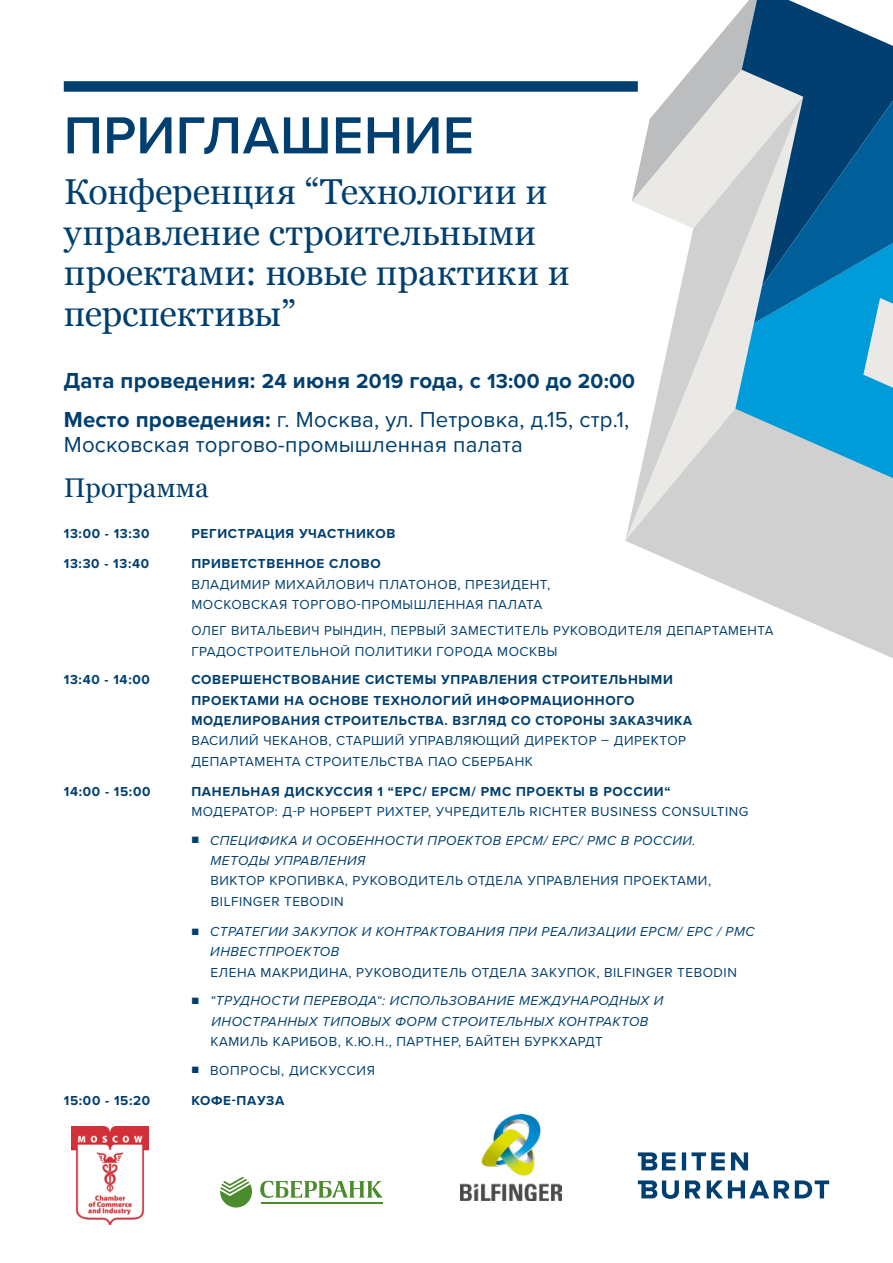
<style>
.page{position:relative;width:893px;height:1263px;background:#fff}
.page>*{position:absolute;margin:0;border:0;box-sizing:border-box;transform-origin:0 0}
.t1{font:600 54px "Proxima Nova";letter-spacing:.01em;color:#003f6f}
.t2{font:36px/40.5px "Georgia";color:#003f6f}
.t3{font:27px "Georgia";color:#003f6f}
.t4{font:700 22.5px/38.2px "Proxima Nova";letter-spacing:.01em;color:#003f6f}
.t5{font:22.5px "Proxima Nova";letter-spacing:.01em;color:#003f6f}
.t6{font:13.5px/20.2px "Proxima Nova";letter-spacing:.04em;color:#003f6f}
.t7{font:700 13.5px/20.2px "Proxima Nova";letter-spacing:.05em;color:#003f6f}
.t8{font:italic 13.5px/20.2px "Proxima Nova";letter-spacing:.04em;color:#003f6f}
.s1{font-size:21px}
.s2{font-weight:400}
.s3{font-family:"Segoe UI";font-weight:600;font-style:normal;font-size:9px}
.s4{font-family:"Segoe UI";font-weight:600;font-size:9px}
</style>
<div class="page">
<svg style="left:638px;top:1152px;width:110px;height:18px"></svg>
<svg style="left:638px;top:1180px;width:191px;height:19px"></svg>
<svg style="left:870px;top:648px;width:23px;height:10px"></svg>
<svg style="left:626px;top:541px;width:267px;height:107px;fill:#cfd0cf"></svg>
<svg style="left:625px;top:478px;width:110px;height:62px;background:#d5d6d4"></svg>
<div style="left:735px;top:478px;width:158px;height:67px;background:#cfd0cf"></div>
<svg style="left:632px;top:0;width:261px;height:478px"></svg>
<img style="left:461px;top:1114px;width:101px;height:87px">
<img style="left:71px;top:1127px;width:78px;height:97px">
<svg style="left:260px;top:1181px;width:123px;height:17px"></svg>
<hr style="left:262px;top:1202px;width:121px;height:1px;background:#4a8b2c">
<svg style="left:220px;top:1177px;width:32px;height:30px"></svg>
<div style="left:64px;top:81px;width:574px;height:11px;background:#003f6f"></div>
<h1 class="t1" style="left:64px;top:95px;width:412px">ПРИГЛАШЕНИЕ</h1>
<h2 class="t2" style="left:64px;top:172px;width:507px">Конференция “Технологии и управление строительными проектами: новые практики и перспективы”</h2>
<h3 class="t4" style="left:64px;top:361px;width:573px">Дата проведения: <span class="s1">24</span> июня <span class="s1">2019</span> года, с <span class="s1">13:00</span> до <span class="s1">20:00<br></span>Место проведения: <span class="s2">г. Москва, ул. Петровка, д.15, стр.1,</span></h3>
<h3 class="t5" style="left:64px;top:428px;width:461px">Московская торгово-промышленная палата</h3>
<h3 class="t3" style="left:64px;top:472px;width:146px">Программа</h3>
<p class="t7" style="left:64px;top:523px;width:87px">13:00 - 13:30</p>
<p class="t7" style="left:191px;top:523px;width:205px">РЕГИСТРАЦИЯ УЧАСТНИКОВ</p>
<p class="t7" style="left:64px;top:553px;width:87px">13:30 - 13:40</p>
<p class="t7" style="left:191px;top:553px;width:191px">ПРИВЕТСТВЕННОЕ СЛОВО</p>
<p class="t6" style="left:191px;top:573px;width:360px">ВЛАДИМИР МИХАЙЛОВИЧ ПЛАТОНОВ, ПРЕЗИДЕНТ,<br>МОСКОВСКАЯ ТОРГОВО-ПРОМЫШЛЕННАЯ ПАЛАТА</p>
<p class="t6" style="left:191px;top:620px;width:584px">ОЛЕГ ВИТАЛЬЕВИЧ РЫНДИН, ПЕРВЫЙ ЗАМЕСТИТЕЛЬ РУКОВОДИТЕЛЯ ДЕПАРТАМЕНТА<br>ГРАДОСТРОИТЕЛЬНОЙ ПОЛИТИКИ ГОРОДА МОСКВЫ</p>
<p class="t7" style="left:64px;top:669px;width:88px">13:40 - 14:00</p>
<p class="t7" style="left:191px;top:669px;width:502px">СОВЕРШЕНСТВОВАНИЕ СИСТЕМЫ УПРАВЛЕНИЯ СТРОИТЕЛЬНЫМИ<br>ПРОЕКТАМИ НА ОСНОВЕ ТЕХНОЛОГИЙ ИНФОРМАЦИОННОГО<br>МОДЕЛИРОВАНИЯ СТРОИТЕЛЬСТВА. ВЗГЛЯД СО СТОРОНЫ ЗАКАЗЧИКА</p>
<p class="t6" style="left:191px;top:730px;width:496px">ВАСИЛИЙ ЧЕКАНОВ, СТАРШИЙ УПРАВЛЯЮЩИЙ ДИРЕКТОР – ДИРЕКТОР<br>ДЕПАРТАМЕНТА СТРОИТЕЛЬСТВА ПАО СБЕРБАНК</p>
<p class="t7" style="left:64px;top:781px;width:88px">14:00 - 15:00</p>
<p class="t7" style="left:191px;top:781px;width:481px">ПАНЕЛЬНАЯ ДИСКУССИЯ 1 “EPC/ EPCM/ PMC ПРОЕКТЫ В РОССИИ“</p>
<p class="t6" style="left:191px;top:801px;width:559px">МОДЕРАТОР: Д-Р НОРБЕРТ РИХТЕР, УЧРЕДИТЕЛЬ RICHTER BUSINESS CONSULTING</p>
<p class="t8" style="left:210px;top:830px;width:487px;text-indent:-19px"><span class="s3">■</span> СПЕЦИФИКА И ОСОБЕННОСТИ ПРОЕКТОВ EPCM/ EPC/ PMC В РОССИИ.<br>МЕТОДЫ УПРАВЛЕНИЯ</p>
<p class="t6" style="left:210px;top:870px;width:502px">ВИКТОР КРОПИВКА, РУКОВОДИТЕЛЬ ОТДЕЛА УПРАВЛЕНИЯ ПРОЕКТАМИ,<br>BILFINGER TEBODIN</p>
<p class="t8" style="left:210px;top:921px;width:546px;text-indent:-19px"><span class="s3">■</span> CТРАТЕГИИ ЗАКУПОК И КОНТРАКТОВАНИЯ ПРИ РЕАЛИЗАЦИИ EPCM/ EPC / PMC<br>ИНВЕСТПРОЕКТОВ</p>
<p class="t6" style="left:210px;top:961px;width:528px">ЕЛЕНА МАКРИДИНА, РУКОВОДИТЕЛЬ ОТДЕЛА ЗАКУПОК, BILFINGER TEBODIN</p>
<p class="t8" style="left:191px;top:990px;width:474px;text-align:center"><span class="s3">■</span> “ТРУДНОСТИ ПЕРЕВОДА“: ИСПОЛЬЗОВАНИЕ МЕЖДУНАРОДНЫХ И<br>ИНОСТРАННЫХ ТИПОВЫХ ФОРМ СТРОИТЕЛЬНЫХ КОНТРАКТОВ</p>
<p class="t6" style="left:210px;top:1030px;width:394px">КАМИЛЬ КАРИБОВ, К.Ю.Н., ПАРТНЕР, БАЙТЕН БУРКХАРДТ</p>
<p class="t6" style="left:191px;top:1059px;width:185px"><span class="s4">■</span> ВОПРОСЫ, ДИСКУССИЯ</p>
<p class="t7" style="left:64px;top:1090px;width:88px">15:00 - 15:20</p>
<p class="t7" style="left:191px;top:1090px;width:95px">КОФЕ-ПАУЗА</p>
</div>
